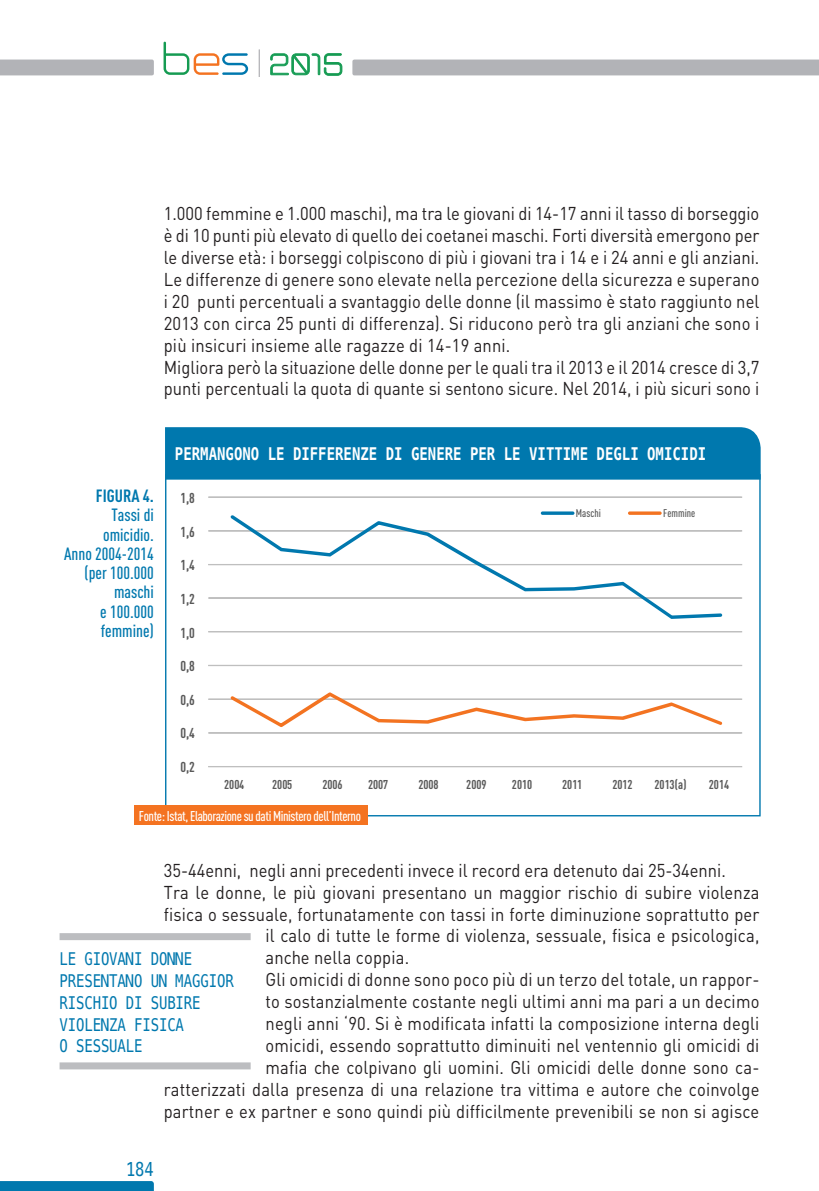
<style>
.page{position:relative;width:819px;height:1191px;background:#fff}
.page>*{position:absolute;margin:0;border:0;box-sizing:border-box;transform-origin:0 0}
.t1{font:19.25px "Menlo";color:#0078ae;scale:.8 1}
.t2{font:18.38px/21.9px "DIN";letter-spacing:.01em;color:#231f20;scale:.9 1}
.t3{font:17.5px/21.9px "Menlo";letter-spacing:-.01em;color:#0078ae;scale:.8 1}
.t4{font:500 17.5px/19.2px "DIN Cond";color:#0078ae;text-align:right}
.t5{font:700 17.5px "Menlo";color:#fff;scale:.8 1}
.t6{font:700 17.5px "DIN Cond";color:#0078ae}
.t7{font:700 14.17px "DIN Cond";color:#595959}
.t8{font:500 14px "DIN Cond";letter-spacing:-.03em;color:#fff}
.t9{font:700 12.6px "DIN Cond";color:#595959}
.t10{font:500 11.03px "DIN Cond";color:#595959}
</style>
<div class="page">
<div style="left:0;top:60px;width:154px;height:15px;background:#b2b3b7"></div>
<svg style="left:0;top:1181px;width:154px;height:10px;background:#0279ae"></svg>
<div style="left:352px;top:60px;width:467px;height:15px;background:#b2b3b7"></div>
<svg style="left:259px;top:50px;width:1px;height:27px"></svg>
<svg style="left:163px;top:42px;width:85px;height:33px"></svg>
<svg style="left:270px;top:53px;width:72px;height:23px"></svg>
<div style="left:60px;top:933px;width:191px;height:7px;background:#bcbdc0"></div>
<div style="left:60px;top:1062px;width:191px;height:7px;background:#bcbdc0"></div>
<svg style="left:540px;top:511px;width:34px;height:4px"></svg>
<svg style="left:628px;top:511px;width:33px;height:4px"></svg>
<hr style="left:209px;top:699px;width:532px;height:1px;background:#bfbfbf">
<hr style="left:209px;top:598px;width:532px;height:1px;background:#bfbfbf">
<hr style="left:209px;top:531px;width:532px;height:1px;background:#bfbfbf">
<div style="left:208px;top:766px;width:534px;height:1px;border:1px solid #bfbfbf"></div>
<div style="left:208px;top:732px;width:534px;height:1px;border:1px solid #bfbfbf"></div>
<div style="left:208px;top:698px;width:534px;height:1px;border:1px solid #bfbfbf"></div>
<div style="left:208px;top:665px;width:534px;height:1px;border:1px solid #bfbfbf"></div>
<div style="left:208px;top:631px;width:534px;height:1px;border:1px solid #bfbfbf"></div>
<div style="left:208px;top:597px;width:534px;height:1px;border:1px solid #bfbfbf"></div>
<div style="left:208px;top:564px;width:534px;height:1px;border:1px solid #bfbfbf"></div>
<div style="left:208px;top:530px;width:534px;height:1px;border:1px solid #bfbfbf"></div>
<div style="left:208px;top:496px;width:534px;height:2px;border:1px solid #bfbfbf"></div>
<svg style="left:230px;top:515px;width:492px;height:104px"></svg>
<svg style="left:230px;top:692px;width:492px;height:35px"></svg>
<div style="left:165px;top:427px;width:595px;height:52px;background:#0078ae"></div>
<div style="left:134px;top:805px;width:233px;height:20px;background:#f47321"></div>
<p class="t2" style="left:164px;top:202px;width:663px">1.000 femmine e 1.000 maschi), ma tra le giovani di 14-17 anni il tasso di borseggio è di 10 punti più elevato di quello dei coetanei maschi. Forti diversità emergono per le diverse età: i borseggi colpiscono di più i giovani tra i 14 e i 24 anni e gli anziani.<br>Le differenze di genere sono elevate nella percezione della sicurezza e superano i 20 punti percentuali a svantaggio delle donne (il massimo è stato raggiunto nel 2013 con circa 25 punti di differenza). Si riducono però tra gli anziani che sono i più insicuri insieme alle ragazze di 14-19 anni.<br>Migliora però la situazione delle donne per le quali tra il 2013 e il 2014 cresce di 3,7 punti percentuali la quota di quante si sentono sicure. Nel 2014, i più sicuri sono i</p>
<p class="t6" style="left:96px;top:485px;width:59px">FIGURA 4.</p>
<p class="t4" style="left:64px;top:505px;width:91px">Tassi di omicidio.<br>Anno 2004-2014 (per 100.000 maschi<br>e 100.000 femmine)</p>
<p class="t5" style="left:175px;top:441px;width:665px">PERMANGONO LE DIFFERENZE DI GENERE PER LE VITTIME DEGLI OMICIDI</p>
<p class="t7" style="left:180px;top:489px;width:16px">1,8</p>
<p class="t7" style="left:180px;top:523px;width:16px">1,6</p>
<p class="t7" style="left:180px;top:556px;width:16px">1,4</p>
<p class="t7" style="left:180px;top:590px;width:16px">1,2</p>
<p class="t7" style="left:180px;top:624px;width:16px">1,0</p>
<p class="t7" style="left:180px;top:657px;width:16px">0,8</p>
<p class="t7" style="left:180px;top:691px;width:16px">0,6</p>
<p class="t7" style="left:180px;top:724px;width:16px">0,4</p>
<p class="t7" style="left:180px;top:758px;width:16px">0,2</p>
<p class="t10" style="left:576px;top:506px;width:27px">Maschi</p>
<p class="t10" style="left:663px;top:506px;width:34px">Femmine</p>
<p class="t9" style="left:224px;top:776px;width:22px">2004</p>
<p class="t9" style="left:272px;top:776px;width:22px">2005</p>
<p class="t9" style="left:322px;top:776px;width:22px">2006</p>
<p class="t9" style="left:368px;top:776px;width:22px">2007</p>
<p class="t9" style="left:418px;top:776px;width:22px">2008</p>
<p class="t9" style="left:466px;top:776px;width:22px">2009</p>
<p class="t9" style="left:512px;top:776px;width:22px">2010</p>
<p class="t9" style="left:562px;top:776px;width:22px">2011</p>
<p class="t9" style="left:612px;top:776px;width:22px">2012</p>
<p class="t9" style="left:654px;top:776px;width:33px">2013(a)</p>
<p class="t9" style="left:708px;top:776px;width:22px">2014</p>
<p class="t8" style="left:139px;top:807px;width:223px">Fonte: Istat, Elaborazione su dati Ministero dell’Interno</p>
<p class="t2" style="left:164px;top:859px;width:626px">35-44enni, negli anni precedenti invece il record era detenuto dai 25-34enni.</p>
<p class="t2" style="left:164px;top:880px;width:663px">Tra le donne, le più giovani presentano un maggior rischio di subire violenza</p>
<p class="t2" style="left:164px;top:902px;width:663px">fisica o sessuale, fortunatamente con tassi in forte diminuzione soprattutto per</p>
<p class="t2" style="left:265px;top:924px;width:550px">il calo di tutte le forme di violenza, sessuale, fisica e psicologica,</p>
<p class="t2" style="left:265px;top:946px;width:161px">anche nella coppia.</p>
<p class="t2" style="left:265px;top:968px;width:550px">Gli omicidi di donne sono poco più di un terzo del totale, un rappor-</p>
<p class="t2" style="left:265px;top:990px;width:550px">to sostanzialmente costante negli ultimi anni ma pari a un decimo</p>
<p class="t2" style="left:265px;top:1012px;width:550px">negli anni ‘90. Si è modificata infatti la composizione interna degli</p>
<p class="t2" style="left:265px;top:1034px;width:550px">omicidi, essendo soprattutto diminuiti nel ventennio gli omicidi di</p>
<p class="t2" style="left:265px;top:1055px;width:550px">mafia che colpivano gli uomini. Gli omicidi delle donne sono ca-</p>
<p class="t2" style="left:164px;top:1077px;width:663px">ratterizzati dalla presenza di una relazione tra vittima e autore che coinvolge</p>
<p class="t2" style="left:164px;top:1099px;width:663px">partner e ex partner e sono quindi più difficilmente prevenibili se non si agisce</p>
<p class="t3" style="left:60px;top:948px;width:219px">LE GIOVANI DONNE<br>PRESENTANO UN MAGGIOR<br>RISCHIO DI SUBIRE<br>VIOLENZA FISICA<br>O SESSUALE</p>
<p class="t1" style="left:126px;top:1155px;width:36px">184</p>
</div>
